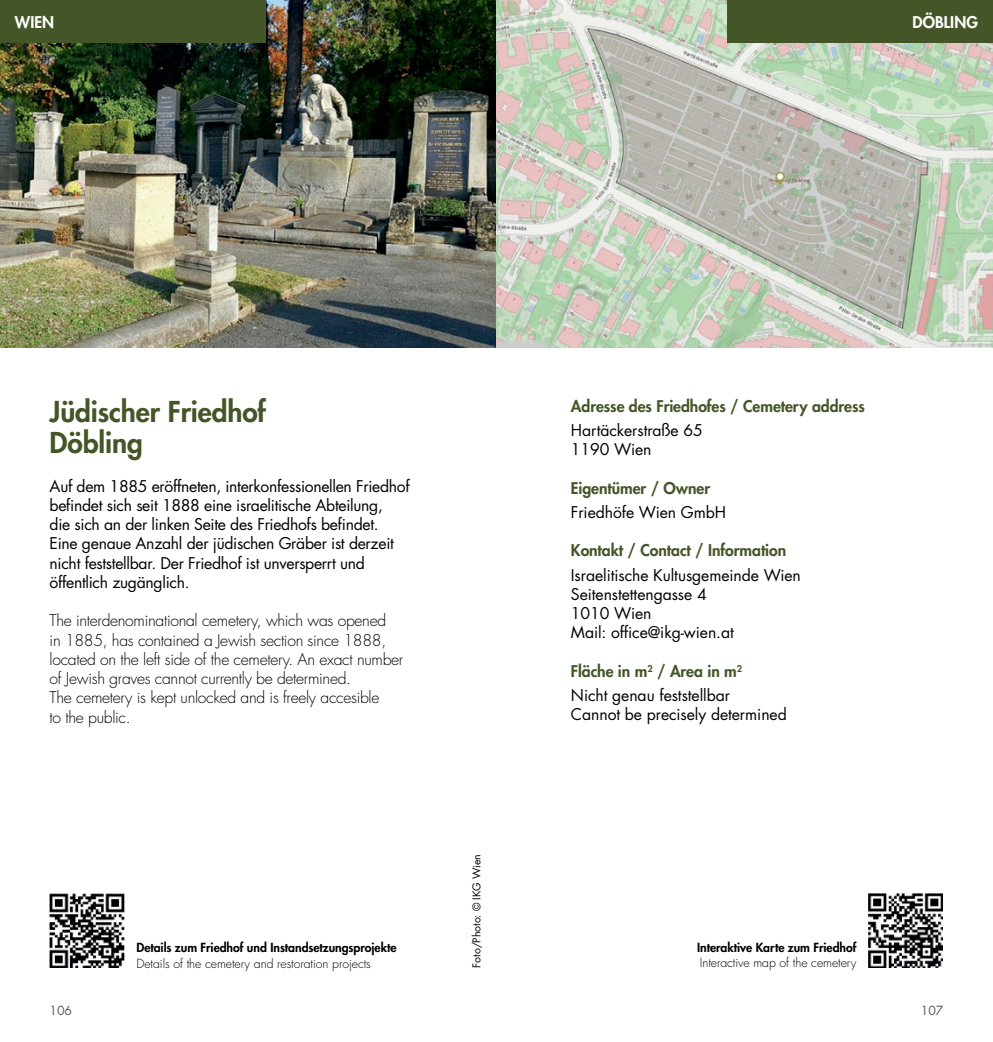
<style>
.page{position:relative;width:993px;height:1042px;background:#fff}
.page>*{position:absolute;margin:0;border:0;box-sizing:border-box;transform-origin:0 0}
.t1{font:800 28px/31.5px "Futura Std";letter-spacing:-.005em;color:#445628}
.t2{font:15.75px/19.2px "Futura Std";letter-spacing:-.02em;color:#000}
.t3{font:300 15.75px/19.2px "Futura Std";letter-spacing:-.02em;color:#000}
.t4{font:800 15.75px "Futura Std";letter-spacing:-.005em;color:#445628}
.t5{font:800 15.75px "Futura Std";letter-spacing:.005em;color:#fff}
.t6{font:800 12.25px "Futura Std";letter-spacing:-.005em;color:#000}
.t7{font:300 12.25px "Futura Std";letter-spacing:-.005em;color:#000}
.t8{font:12.25px "Futura Std";letter-spacing:-.01em;color:#58595b}
.t9{font:10.5px "Futura Std";letter-spacing:-.005em;color:#000}
.s1{font-weight:800;color:#445628}
</style>
<div class="page">
<img style="left:0;top:0;width:496px;height:347px">
<div style="left:0;top:0;width:265px;height:42px;background:#445628"></div>
<img style="left:50px;top:893px;width:74px;height:74px">
<svg style="left:496px;top:0;width:496px;height:347px;background:#c3caba"></svg>
<div style="left:727px;top:0;width:265px;height:42px;background:#445628"></div>
<img style="left:868px;top:893px;width:74px;height:74px">
<p class="t5" style="left:15px;top:12px;width:39px">WIEN</p>
<p class="t5" style="left:912px;top:12px;width:67px">DÖBLING</p>
<h1 class="t1" style="left:50px;top:396px;width:218px">Jüdischer Friedhof<br>Döbling</h1>
<p class="t2" style="left:50px;top:476px;width:361px">Auf dem 1885 eröffneten, interkonfessionellen Friedhof befindet sich seit 1888 eine israelitische Abteilung,<br>die sich an der linken Seite des Friedhofs befindet.<br>Eine genaue Anzahl der jüdischen Gräber ist derzeit nicht feststellbar. Der Friedhof ist unversperrt und öffentlich zugänglich.</p>
<p class="t3" style="left:50px;top:611px;width:355px">The interdenominational cemetery, which was opened<br>in 1885, has contained a Jewish section since 1888, located on the left side of the cemetery. An exact number of Jewish graves cannot currently be determined.<br>The cemetery is kept unlocked and is freely accesible<br>to the public.</p>
<p class="t6" style="left:136px;top:939px;width:261px">Details zum Friedhof und Instandsetzungsprojekte</p>
<p class="t7" style="left:136px;top:955px;width:236px">Details of the cemetery and restoration projects</p>
<p class="t9" style="left:469px;top:967px;width:115px;rotate:-90deg">Foto/Photo: © IKG Wien</p>
<p class="t4" style="left:570px;top:396px;width:295px">Adresse des Friedhofes / Cemetery address</p>
<p class="t2" style="left:570px;top:420px;width:133px">Hartäckerstraße 65<br>1190 Wien</p>
<p class="t4" style="left:570px;top:478px;width:141px">Eigentümer / Owner</p>
<p class="t2" style="left:570px;top:502px;width:156px">Friedhöfe Wien GmbH</p>
<p class="t4" style="left:570px;top:540px;width:217px">Kontakt / Contact / Information</p>
<p class="t2" style="left:570px;top:565px;width:231px">Israelitische Kultusgemeinde Wien<br>Seitenstettengasse 4<br>1010 Wien<br>Mail: office@ikg-wien.at</p>
<p class="t2" style="left:570px;top:659px;width:172px;line-height:24.3px"><span class="s1">Fläche in m</span><sup>2</sup> <span class="s1">/ Area in m</span><sup>2<br></sup>Nicht genau feststellbar</p>
<p class="t2" style="left:570px;top:705px;width:217px">Cannot be precisely determined</p>
<p class="t6" style="left:697px;top:939px;width:161px">Interaktive Karte zum Friedhof</p>
<p class="t7" style="left:699px;top:955px;width:158px">Interactive map of the cemetery</p>
<p class="t8" style="left:50px;top:1002px;width:24px">106</p>
<p class="t8" style="left:920px;top:1002px;width:24px">107</p>
</div>
